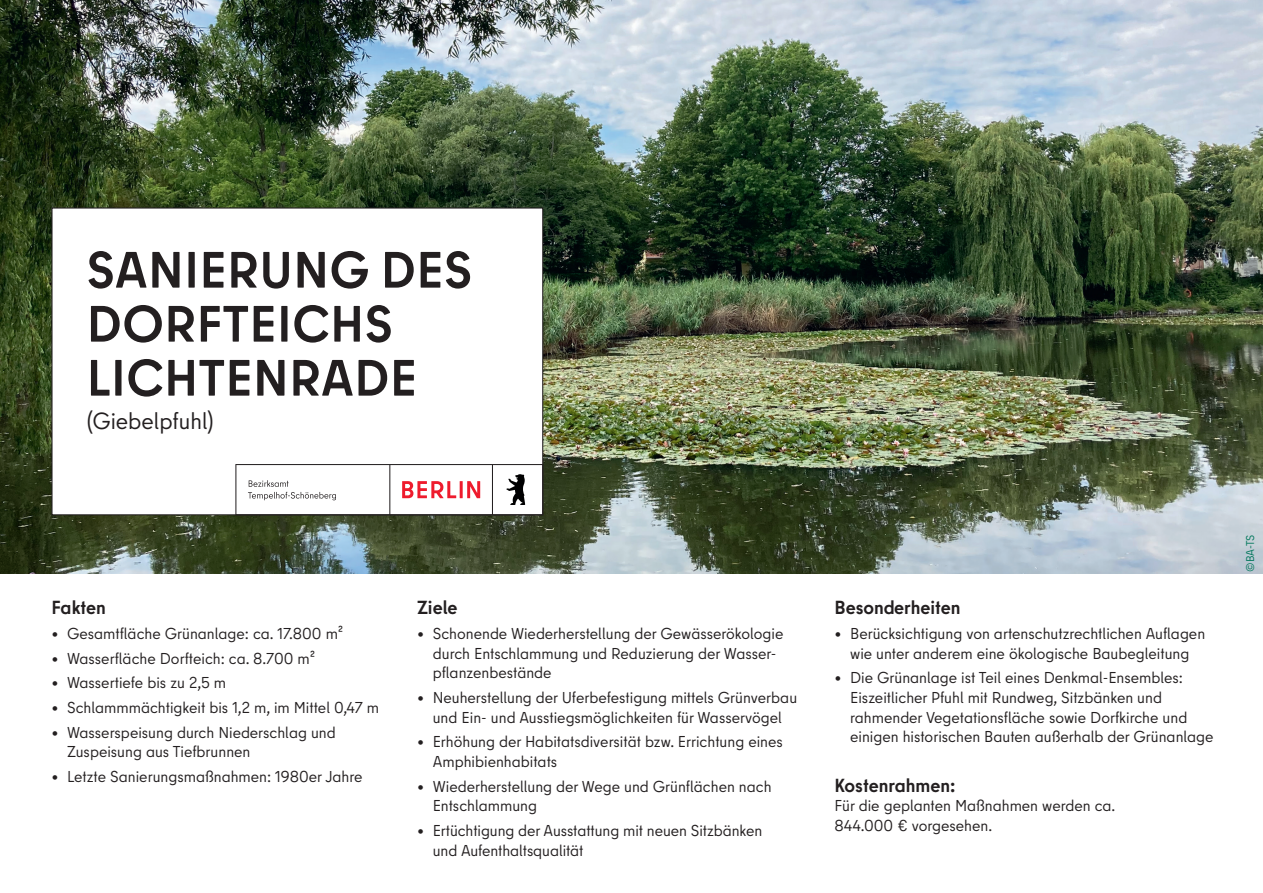
<style>
.page{position:relative;width:1263px;height:893px;background:#fff}
.page>*{position:absolute;margin:0;border:0;box-sizing:border-box;transform-origin:0 0}
.t1{font:700 51px/54px "Berlin Type";letter-spacing:.01em;color:#231f20}
.t2{font:23.25px "Berlin Type";color:#231f20}
.Small_Sub{font:700 18.9px "Berlin Type";color:#231f20}
.Small_Sub-2{font:15.75px/19.6px "Berlin Type";color:#231f20}
.Small_Sub-3{font:11.25px "Berlin Type";color:#00765a}
</style>
<div class="page">
<img style="left:0;top:0;width:1263px;height:573px">
<div style="left:52px;top:208px;width:491px;height:307px;background:#fff"></div>
<svg style="left:235px;top:464px;width:308px;height:51px"></svg>
<h2 class="t1" style="left:87px;top:243px;width:387px">SANIERUNG DES<br>DORFTEICHS<br>LICHTENRADE</h2>
<h2 class="t2" style="left:87px;top:406px;width:128px">(Giebelpfuhl)</h2>
<p class="Small_Sub" style="left:51px;top:596px;width:56px">Fakten</p>
<p class="Small_Sub-2" style="left:51px;top:624px;width:294px">• Gesamtfläche Grünanlage: ca. 17.800 m²</p>
<p class="Small_Sub-2" style="left:51px;top:648px;width:265px">• Wasserfläche Dorfteich: ca. 8.700 m²</p>
<p class="Small_Sub-2" style="left:51px;top:673px;width:176px">• Wassertiefe bis zu 2,5 m</p>
<p class="Small_Sub-2" style="left:51px;top:698px;width:329px">• Schlammmächtigkeit bis 1,2 m, im Mittel 0,47 m</p>
<p class="Small_Sub-2" style="left:67px;top:722px;width:270px;text-indent:-16px">• Wasserspeisung durch Niederschlag und<br>Zuspeisung aus Tiefbrunnen</p>
<p class="Small_Sub-2" style="left:51px;top:767px;width:313px">• Letzte Sanierungsmaßnahmen: 1980er Jahre</p>
<p class="Small_Sub" style="left:417px;top:596px;width:42px">Ziele</p>
<p class="Small_Sub-2" style="left:433px;top:624px;width:352px;text-indent:-16px">• Schonende Wiederherstellung der Gewässerökologie durch Entschlammung und Reduzierung der Wasser&shy;pflanzenbestände</p>
<p class="Small_Sub-2" style="left:417px;top:688px;width:382px;text-align:center">• Neuherstellung der Uferbefestigung mittels Grünverbau und Ein- und Ausstiegsmöglichkeiten für Wasservögel</p>
<p class="Small_Sub-2" style="left:433px;top:732px;width:352px;text-indent:-16px">• Erhöhung der Habitatsdiversität bzw. Errichtung eines<br>Amphibienhabitats</p>
<p class="Small_Sub-2" style="left:433px;top:776px;width:340px;text-indent:-16px">• Wiederherstellung der Wege und Grünflächen nach<br>Entschlammung</p>
<p class="Small_Sub-2" style="left:433px;top:821px;width:331px;text-indent:-16px">• Ertüchtigung der Ausstattung mit neuen Sitzbänken und Aufenthaltsqualität</p>
<p class="Small_Sub" style="left:834px;top:596px;width:128px">Besonderheiten</p>
<p class="Small_Sub-2" style="left:834px;top:624px;width:372px;text-align:center">• Berücksichtigung von artenschutzrechtlichen Auflagen wie unter anderem eine ökologische Baubegleitung</p>
<p class="Small_Sub-2" style="left:850px;top:668px;width:365px;text-indent:-16px">• Die Grünanlage ist Teil eines Denkmal-Ensembles:<br>Eiszeitlicher Pfuhl mit Rundweg, Sitzbänken und rahmender Vegetationsfläche sowie Dorfkirche und einigen historischen Bauten außerhalb der Grünanlage</p>
<p class="Small_Sub" style="left:834px;top:773px;width:122px">Kostenrahmen:</p>
<p class="Small_Sub-2" style="left:834px;top:796px;width:282px">Für die geplanten Maßnahmen werden ca.<br>844.000 € vorgesehen.</p>
<p class="Small_Sub-3" style="left:1243px;top:572px;width:39px;rotate:-90deg">©BA-TS</p>
</div>
